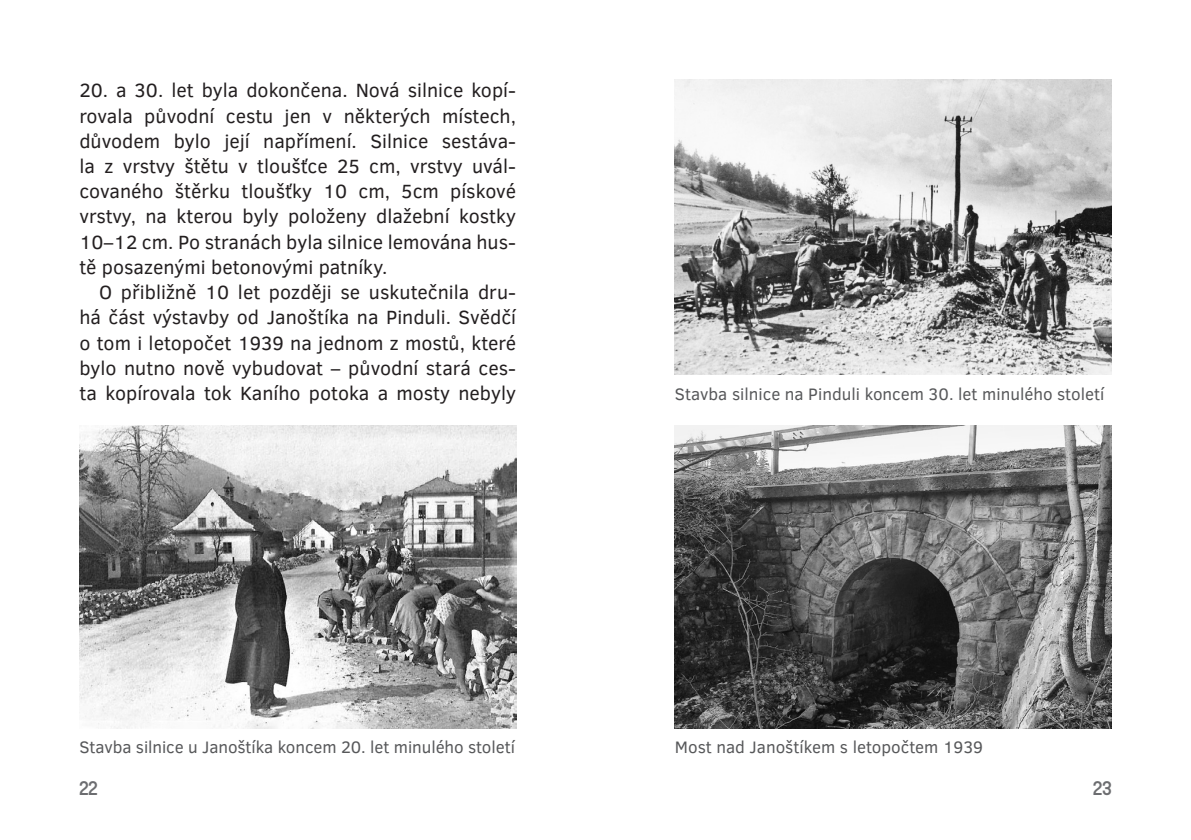
<style>
.page{position:relative;width:1191px;height:840px;background:#fff}
.page>*{position:absolute;margin:0;border:0;box-sizing:border-box;transform-origin:0 0}
.Text_1__odstavec{font:19.6px/25.2px "Clear Sans";color:#231f20;text-align:justify}
.Text-deleni-Lepsi-me{font:19.6px/25.2px "Clear Sans";color:#231f20;text-align:justify}
.t1{font:600 19.6px "Ladislav";color:#6c6d70}
.Popiska_fota{font:17px "Clear Sans";color:#57585a}
</style>
<div class="page">
<img style="left:79px;top:425px;width:437px;height:302px">
<img style="left:675px;top:79px;width:436px;height:295px">
<img style="left:675px;top:425px;width:436px;height:302px">
<p class="Text_1__odstavec" style="left:79px;top:78px;width:438px">20. a 30. let byla dokončena. Nová silnice kopí&shy;rovala původní cestu jen v některých místech, důvodem bylo její napřímení. Silnice sestáva&shy;la z vrstvy štětu v tloušťce 25 cm, vrstvy uvál&shy;covaného štěrku tloušťky 10 cm, 5cm pískové vrstvy, na kterou byly položeny dlažební kostky 10–12 cm. Po stranách byla silnice lemována hus&shy;tě posazenými betonovými patníky.</p>
<p class="Text-deleni-Lepsi-me" style="left:79px;top:279px;width:438px;text-indent:20px">O přibližně 10 let později se uskutečnila dru&shy;há část výstavby od Janoštíka na Pinduli. Svědčí o tom i letopočet 1939 na jednom z mostů, které bylo nutno nově vybudovat – původní stará ces&shy;ta kopírovala tok Kaního potoka a mosty nebyly</p>
<p class="Popiska_fota" style="left:79px;top:735px;width:437px">Stavba silnice u Janoštíka koncem 20. let minulého století</p>
<p class="Popiska_fota" style="left:675px;top:382px;width:431px">Stavba silnice na Pinduli koncem 30. let minulého století</p>
<p class="Popiska_fota" style="left:675px;top:735px;width:310px">Most nad Janoštíkem s letopočtem 1939</p>
<p class="t1" style="left:79px;top:775px;width:20px">22</p>
<p class="t1" style="left:1093px;top:775px;width:20px">23</p>
</div>
